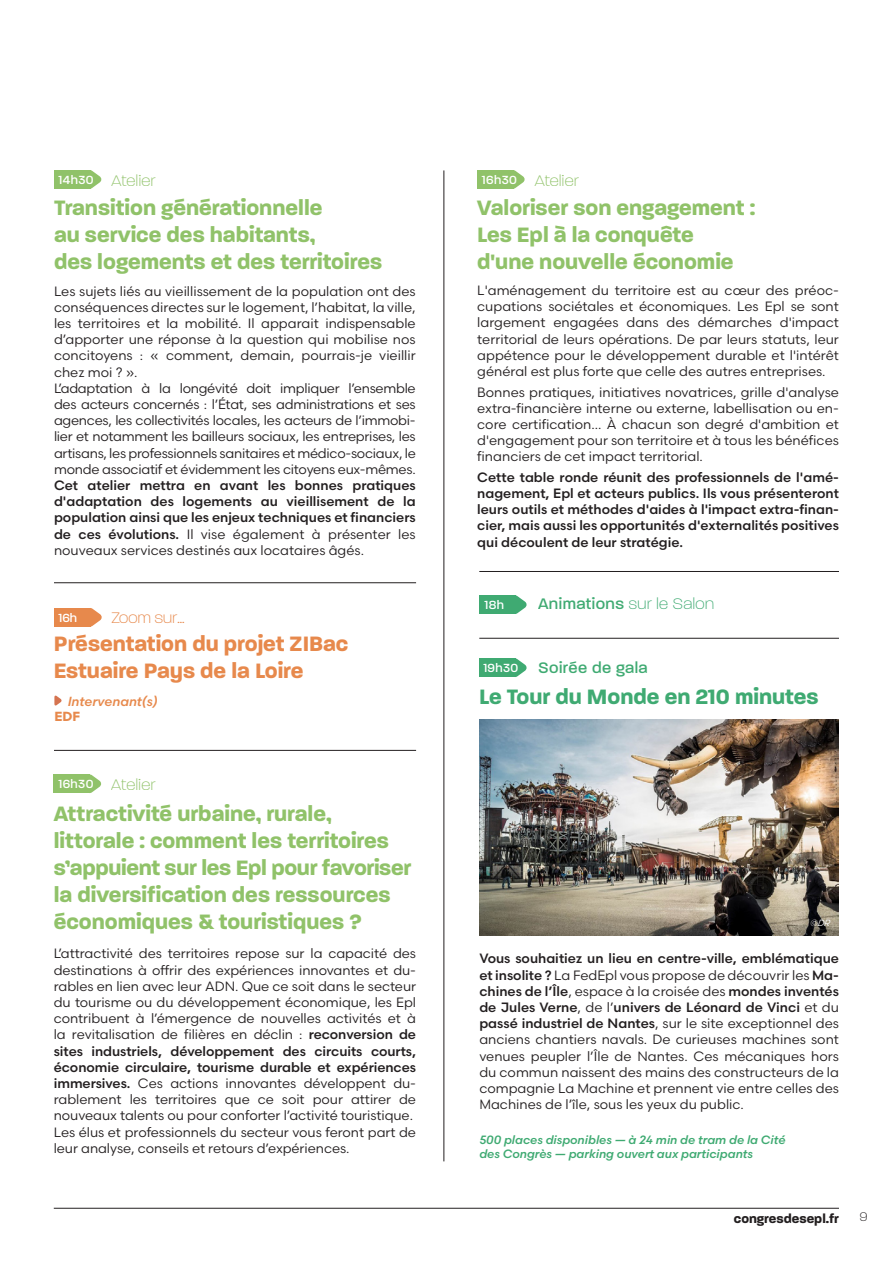
<style>
.page{position:relative;width:893px;height:1263px;background:#fff}
.page>*{position:absolute;margin:0;border:0;box-sizing:border-box;transform-origin:0 0}
.t1{font:700 22.5px/27px "Paralucent";color:#90c269}
.t2{font:700 22.5px/27px "Paralucent";color:#e7894c}
.t3{font:700 22.5px "Paralucent";color:#3faa72}
.t4{font:500 16.5px "Paralucent";letter-spacing:.03em;color:#3faa72}
.t5{font:200 16.5px "Paralucent";letter-spacing:.03em;color:#90c269}
.t6{font:200 16.5px "Paralucent";letter-spacing:.01em;color:#e7894c}
.t7{font:13.5px/16.2px "Scandia";letter-spacing:-.005em;color:#231f20;text-align:justify}
.t8{font:500 13.5px/16.2px "Scandia";color:#231f20;text-align:justify}
.t9{font:700 13.5px "Paralucent";color:#231f20}
.t10{font:200 13.5px "Paralucent";color:#231f20}
.t11{font:italic 500 13.2px "Scandia";color:#e7894c}
.t12{font:700 13.2px "Scandia";color:#e7894c}
.t13{font:500 12.75px "Paralucent";letter-spacing:.03em;color:#fff}
.t14{font:italic 500 12px/14.4px "Scandia";color:#3faa72}
.t15{font:italic 9px "Scandia";color:#fff}
.s1{font-weight:400}
.s2{font-weight:200}
.s3{font-weight:500}
</style>
<div class="page">
<hr style="left:54px;top:750px;width:362px;height:1px;background:#231f20">
<hr style="left:54px;top:582px;width:362px;height:1px;background:#231f20">
<div style="left:54px;top:774px;width:36px;height:19px;background:#90c269"></div>
<svg style="left:90px;top:774px;width:12px;height:19px"></svg>
<div style="left:477px;top:170px;width:36px;height:19px;background:#90c269"></div>
<svg style="left:513px;top:170px;width:12px;height:19px"></svg>
<div style="left:54px;top:170px;width:36px;height:19px;background:#90c269"></div>
<svg style="left:90px;top:170px;width:12px;height:19px"></svg>
<hr style="left:443px;top:170px;width:1px;height:991px;background:#231f20">
<hr style="left:479px;top:638px;width:360px;height:1px;background:#231f20">
<hr style="left:479px;top:571px;width:360px;height:1px;background:#231f20">
<div style="left:479px;top:658px;width:36px;height:19px;background:#3faa72"></div>
<svg style="left:515px;top:658px;width:12px;height:19px"></svg>
<div style="left:54px;top:608px;width:37px;height:19px;background:#e7894c"></div>
<svg style="left:91px;top:608px;width:11px;height:19px"></svg>
<div style="left:479px;top:595px;width:36px;height:19px;background:#3faa72"></div>
<svg style="left:515px;top:595px;width:12px;height:19px"></svg>
<img style="left:479px;top:720px;width:360px;height:216px">
<svg style="left:54px;top:695px;width:8px;height:11px"></svg>
<hr style="left:54px;top:1208px;width:785px;height:1px;background:#231f20">
<p class="t5" style="left:112px;top:171px;width:46px">Atelier</p>
<p class="t5" style="left:535px;top:171px;width:46px">Atelier</p>
<p class="t13" style="left:59px;top:172px;width:36px">14h30</p>
<p class="t13" style="left:482px;top:172px;width:37px">16h30</p>
<p class="t1" style="left:54px;top:194px;width:330px">Transition générationnelle<br>au service des habitants,<br>des logements et des territoires</p>
<p class="t7" style="left:54px;top:282px;width:363px">Les sujets liés au vieillissement de la population ont des conséquences directes sur le logement, l’habitat, la ville, les territoires et la mobilité. Il apparait indispensable d’apporter une réponse à la question qui mobilise nos concitoyens : « comment, demain, pourrais-je vieillir chez moi ? ».</p>
<p class="t7" style="left:54px;top:380px;width:363px">L’adaptation à la longévité doit impliquer l’ensemble des acteurs concernés : l’État, ses administrations et ses agences, les collectivités locales, les acteurs de l’immobi&shy;lier et notamment les bailleurs sociaux, les entreprises, les artisans, les professionnels sanitaires et médico-sociaux, le monde associatif et évidemment les citoyens eux-mêmes.</p>
<p class="t8" style="left:54px;top:477px;width:363px">Cet atelier mettra en avant les bonnes pratiques d'adaptation des logements au vieillisement de la population ainsi que les enjeux techniques et financiers de ces évolutions. <span class="s1">Il vise également à présenter les nouveaux services destinés aux locataires âgés.</span></p>
<p class="t13" style="left:58px;top:610px;width:20px">16h</p>
<p class="t6" style="left:111px;top:608px;width:74px">Zoom sur…</p>
<p class="t2" style="left:54px;top:630px;width:296px">Présentation du projet ZIBac<br>Estuaire Pays de la Loire</p>
<p class="t11" style="left:68px;top:693px;width:91px">Intervenant(s)</p>
<p class="t12" style="left:54px;top:708px;width:27px">EDF</p>
<p class="t1" style="left:477px;top:194px;width:280px">Valoriser son engagement :<br>Les Epl à la conquête d'une nouvelle économie</p>
<p class="t7" style="left:477px;top:282px;width:363px">L'aménagement du territoire est au cœur des préoc&shy;cupations sociétales et économiques. Les Epl se sont largement engagées dans des démarches d'impact territorial de leurs opérations. De par leurs statuts, leur appétence pour le développement durable et l'intérêt général est plus forte que celle des autres entreprises.</p>
<p class="t7" style="left:477px;top:383px;width:363px">Bonnes pratiques, initiatives novatrices, grille d'analyse extra-financière interne ou externe, labellisation ou en&shy;core certification... À chacun son degré d'ambition et d'engagement pour son territoire et à tous les bénéfices financiers de cet impact territorial.</p>
<p class="t8" style="left:477px;top:469px;width:363px">Cette table ronde réunit des professionnels de l'amé&shy;nagement, Epl et acteurs publics. Ils vous présenteront leurs outils et méthodes d'aides à l'impact extra-finan&shy;cier, mais aussi les opportunités d'externalités positives qui découlent de leur stratégie.</p>
<p class="t13" style="left:484px;top:597px;width:21px">18h</p>
<p class="t4" style="left:538px;top:594px;width:178px">Animations <span class="s2">sur le Salon</span></p>
<p class="t13" style="left:483px;top:660px;width:37px">19h30</p>
<p class="t4" style="left:538px;top:658px;width:111px">Soirée de gala</p>
<p class="t3" style="left:479px;top:683px;width:341px">Le Tour du Monde en 210 minutes</p>
<p class="t13" style="left:58px;top:776px;width:37px">16h30</p>
<p class="t5" style="left:111px;top:775px;width:46px">Atelier</p>
<p class="t1" style="left:54px;top:800px;width:359px">Attractivité urbaine, rurale, littorale : comment les territoires s’appuient sur les Epl pour favoriser la diversification des ressources économiques &amp; touristiques ?</p>
<p class="t7" style="left:54px;top:945px;width:364px">L’attractivité des territoires repose sur la capacité des destinations à offrir des expériences innovantes et du&shy;rables en lien avec leur ADN. Que ce soit dans le secteur du tourisme ou du développement économique, les Epl contribuent à l’émergence de nouvelles activités et à la revitalisation de filières en déclin : <span class="s3">reconversion de sites industriels, développement des circuits courts, économie circulaire, tourisme durable et expériences immersives.</span> Ces actions innovantes développent du&shy;rablement les territoires que ce soit pour attirer de nouveaux talents ou pour conforter l’activité touristique.</p>
<p class="t7" style="left:54px;top:1123px;width:364px">Les élus et professionnels du secteur vous feront part de leur analyse, conseils et retours d’expériences.</p>
<p class="t15" style="left:810px;top:917px;width:24px">©DR</p>
<p class="t7" style="left:479px;top:950px;width:361px"><span class="s3">Vous souhaitiez un lieu en centre-ville, emblématique et insolite ?</span> La FedEpl vous propose de découvrir les <span class="s3">Ma&shy;chines de l’Île</span>, espace à la croisée des <span class="s3">mondes inventés de Jules Verne</span>, de l’<span class="s3">univers de Léonard de Vinci</span> et du <span class="s3">passé industriel de Nantes</span>, sur le site exceptionnel des anciens chantiers navals. De curieuses machines sont venues peupler l’Île de Nantes. Ces mécaniques hors du commun naissent des mains des constructeurs de la compagnie La Machine et prennent vie entre celles des Machines de l’île, sous les yeux du public.</p>
<p class="t14" style="left:479px;top:1132px;width:308px">500 places disponibles — à 24 min de tram de la Cité des Congrès — parking ouvert aux participants</p>
<p class="t9" style="left:734px;top:1210px;width:107px">congresdesepl.fr</p>
<p class="t10" style="left:860px;top:1209px;width:9px">9</p>
</div>
